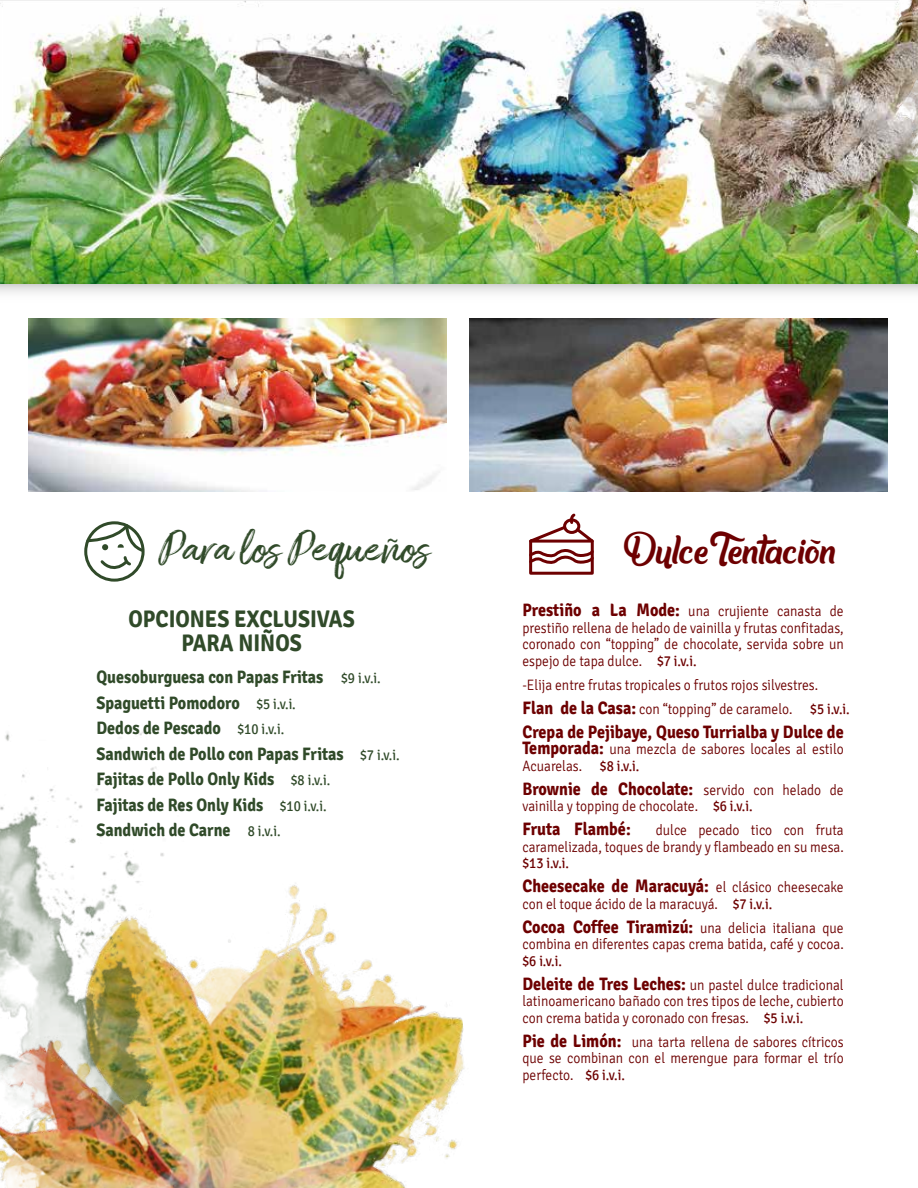
<style>
.page{position:relative;width:918px;height:1188px;background:#fff}
.page>*{position:absolute;margin:0;border:0;box-sizing:border-box;transform-origin:0 0}
.t1{font:45px "Amithen";color:#304a29}
.t2{font:45px "Another day in Paradise";color:#6d0001}
.t3{font:700 24px/24px "Signika";color:#304a29;text-align:center;scale:.9 1}
.t4{font:700 18px/25.5px "Signika";color:#304a29;scale:.9 1}
.t5{font:700 18px "Signika";color:#6d0001;scale:.9 1}
.t6{font:300 15px/16.5px "Signika";color:#6d0001;scale:.9 1}
.t7{font:15px "Signika";color:#6d0001;scale:.9 1}
.s1{font-weight:400;font-size:15px}
.s2{font-weight:700;font-size:18px}
.s3{font-weight:400}
.s4{font-weight:300;font-size:15px}
</style>
<div class="page">
<svg style="left:84px;top:521px;width:61px;height:61px"></svg>
<img style="left:28px;top:318px;width:418px;height:173px">
<svg style="left:0;top:283px;width:918px;height:10px"></svg>
<img style="left:6px;top:885px;width:459px;height:303px">
<img style="left:0;top:0;width:918px;height:283px">
<img style="left:0;top:730px;width:189px;height:456px">
<img style="left:469px;top:318px;width:418px;height:173px">
<div style="left:529px;top:540px;width:65px;height:35px;border:3px solid #6d0001"></div>
<svg style="left:529px;top:513px;width:65px;height:55px"></svg>
<h1 class="t1" style="left:159px;top:521px;width:272px">Para los Pequeños</h1>
<h2 class="t3" style="left:128px;top:607px;width:253px">OPCIONES EXCLUSIVAS<br>PARA NIÑOS</h2>
<p class="t4" style="left:96px;top:665px;width:338px">Quesoburguesa con Papas Fritas <span class="s1">$9 i.v.i.<br></span>Spaguetti Pomodoro <span class="s1">$5 i.v.i.<br></span>Dedos de Pescado <span class="s1">$10 i.v.i.<br></span>Sandwich de Pollo con Papas Fritas <span class="s1">$7 i.v.i.<br></span>Fajitas de Pollo Only Kids <span class="s1">$8 i.v.i.<br></span>Fajitas de Res Only Kids <span class="s1">$10 i.v.i.<br></span>Sandwich de Carne <span class="s1">8 i.v.i.</span></p>
<h1 class="t2" style="left:623px;top:524px;width:214px">DulceTentación</h1>
<p class="t6" style="left:522px;top:603px;width:358px;text-align:justify"><span class="s2">Prestiño a La Mode:</span> una crujiente canasta de prestiño rellena de helado de vainilla y frutas confitadas, coronado con “topping” de chocolate, servida sobre un espejo de tapa dulce. <span class="s3">$7 i.v.i.</span></p>
<p class="t6" style="left:522px;top:673px;width:365px;line-height:24px">-Elija entre frutas tropicales o frutos rojos silvestres.<br><span class="s2">Flan de la Casa:</span> con “topping” de caramelo. <span class="s3">$5 i.v.i.</span></p>
<p class="t5" style="left:522px;top:721px;width:358px">Crepa de Pejibaye, Queso Turrialba y Dulce de</p>
<p class="t6" style="left:522px;top:741px;width:358px"><span class="s2">Temporada:</span> una mezcla de sabores locales al estilo<br>Acuarelas. <span class="s3">$8 i.v.i.</span></p>
<p class="t5" style="left:522px;top:778px;width:358px">Brownie de Chocolate: <span class="s4">servido con helado de</span></p>
<p class="t6" style="left:522px;top:798px;width:257px">vainilla y topping de chocolate. <span class="s3">$6 i.v.i.</span></p>
<p class="t5" style="left:522px;top:818px;width:122px">Fruta Flambé:</p>
<p class="t6" style="left:522px;top:822px;width:359px;text-align:right">dulce pecado tico con fruta<br>caramelizada, toques de brandy y flambeado en su mesa.</p>
<p class="t7" style="left:522px;top:855px;width:53px">$13 i.v.i.</p>
<p class="t5" style="left:522px;top:875px;width:358px">Cheesecake de Maracuyá: <span class="s4">el clásico cheesecake</span></p>
<p class="t6" style="left:522px;top:892px;width:358px;line-height:24px">con el toque ácido de la maracuyá. <span class="s3">$7 i.v.i.<br></span><span class="s2">Cocoa Coffee Tiramizú:</span> una delicia italiana que</p>
<p class="t6" style="left:522px;top:936px;width:358px">combina en diferentes capas crema batida, café y cocoa.</p>
<p class="t6" style="left:522px;top:949px;width:358px;line-height:24px"><span class="s3">$6 i.v.i.<br></span><span class="s2">Deleite de Tres Leches:</span> un pastel dulce tradicional</p>
<p class="t6" style="left:522px;top:993px;width:358px">latinoamericano bañado con tres tipos de leche, cubierto con crema batida y coronado con fresas. <span class="s3">$5 i.v.i.</span></p>
<p class="t6" style="left:522px;top:1034px;width:359px;text-align:justify"><span class="s2">Pie de Limón:</span> una tarta rellena de sabores cítricos que se combinan con el merengue para formar el trío perfecto. <span class="s3">$6 i.v.i.</span></p>
</div>
